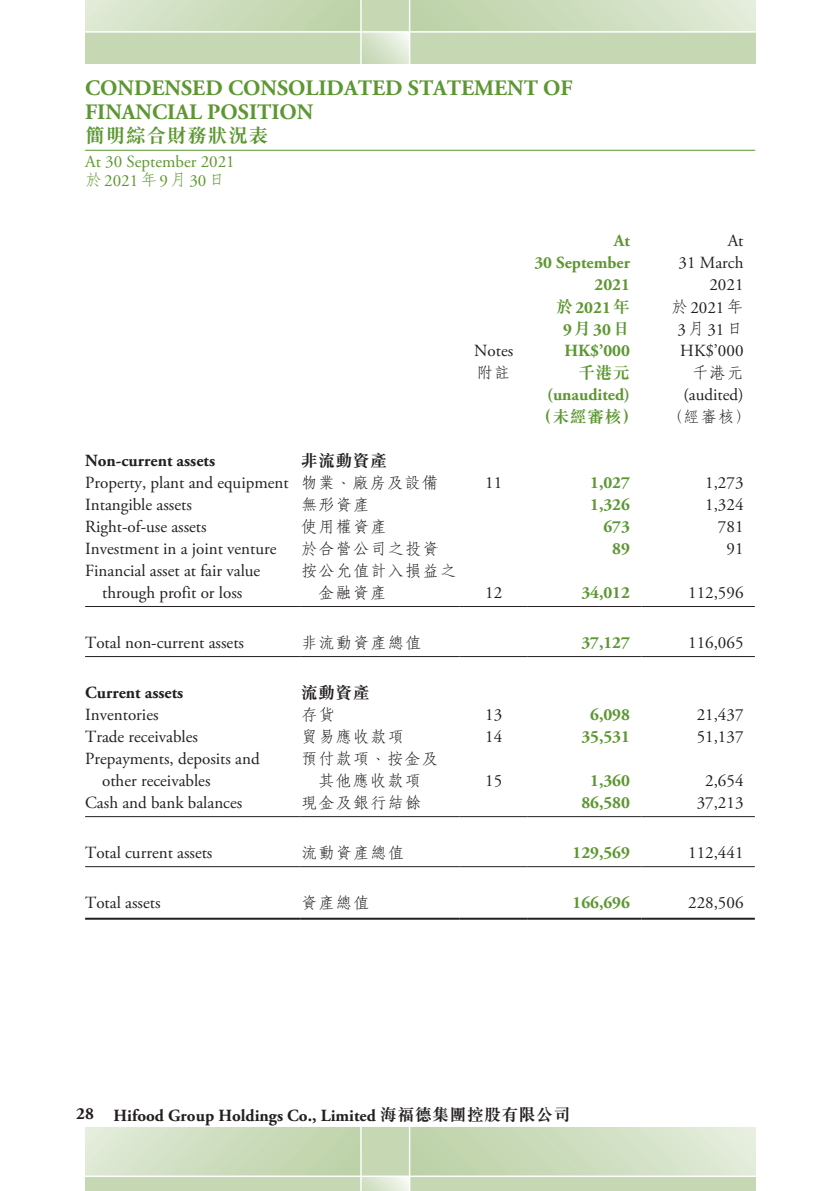
<style>
.page{position:relative;width:840px;height:1191px;background:#fff}
.page>*{position:absolute;margin:0;border:0;box-sizing:border-box;transform-origin:0 0}
._00_txt_E{font:700 22px "Adobe Garamond Pro";color:#5c9731}
._00_txt_E-2{font:700 20px "M Sung HK";letter-spacing:.02em;color:#5c9731}
._50_Table_txt{font:17px "Adobe Garamond Pro";color:#231f20}
._50_Table_txt-2{font:700 17px "Adobe Garamond Pro";color:#5c9731}
._50_Table_txt-3{font:300 17px "C Fang Song HK";letter-spacing:.02em;color:#231f20}
._50_Table_txt-4{font:700 17px "Adobe Garamond Pro";color:#231f20}
._00_txt_E-3{font:17px "Adobe Garamond Pro";color:#5c9731}
._50_Table_txt-5{font:700 17px "M Sung HK";letter-spacing:.02em;color:#5c9731}
._50_Table_txt-6{font:700 17px "M Sung HK";letter-spacing:.02em;color:#231f20}
.s1{font-family:"C Fang Song HK";font-weight:300}
.s2{font-family:"M Sung HK"}
</style>
<div class="page">
<img style="left:85px;top:1127px;width:669px;height:64px">
<hr style="left:85px;top:150px;width:669px;height:1px;background:#5c9731">
<hr style="left:85px;top:606px;width:215px;height:1px;background:#231f20">
<hr style="left:300px;top:606px;width:159px;height:1px;background:#231f20">
<hr style="left:459px;top:606px;width:68px;height:1px;background:#231f20">
<hr style="left:527px;top:606px;width:114px;height:1px;background:#231f20">
<hr style="left:641px;top:606px;width:113px;height:1px;background:#231f20">
<hr style="left:85px;top:656px;width:215px;height:1px;background:#231f20">
<hr style="left:300px;top:656px;width:159px;height:1px;background:#231f20">
<hr style="left:459px;top:656px;width:68px;height:1px;background:#231f20">
<hr style="left:527px;top:656px;width:114px;height:1px;background:#231f20">
<hr style="left:641px;top:656px;width:113px;height:1px;background:#231f20">
<hr style="left:85px;top:816px;width:215px;height:1px;background:#231f20">
<hr style="left:300px;top:816px;width:159px;height:1px;background:#231f20">
<hr style="left:459px;top:816px;width:68px;height:1px;background:#231f20">
<hr style="left:527px;top:816px;width:114px;height:1px;background:#231f20">
<hr style="left:641px;top:816px;width:113px;height:1px;background:#231f20">
<hr style="left:85px;top:866px;width:215px;height:1px;background:#231f20">
<hr style="left:300px;top:866px;width:159px;height:1px;background:#231f20">
<hr style="left:459px;top:866px;width:68px;height:1px;background:#231f20">
<hr style="left:527px;top:866px;width:114px;height:1px;background:#231f20">
<hr style="left:641px;top:866px;width:113px;height:1px;background:#231f20">
<hr style="left:85px;top:917px;width:215px;height:2px;background:#231f20">
<hr style="left:300px;top:917px;width:159px;height:2px;background:#231f20">
<hr style="left:459px;top:917px;width:68px;height:2px;background:#231f20">
<hr style="left:527px;top:917px;width:114px;height:2px;background:#231f20">
<hr style="left:641px;top:917px;width:113px;height:2px;background:#231f20">
<p class="_00_txt_E" style="left:85px;top:75px;width:489px">CONDENSED CONSOLIDATED STATEMENT OF</p>
<p class="_00_txt_E" style="left:85px;top:99px;width:230px">FINANCIAL POSITION</p>
<p class="_00_txt_E-2" style="left:85px;top:125px;width:185px">簡明綜合財務狀況表</p>
<p class="_00_txt_E-3" style="left:85px;top:152px;width:151px">At 30 September 2021</p>
<p class="_00_txt_E-3" style="left:85px;top:171px;width:142px"><span class="s1">於</span>2021<span class="s1">年</span>9<span class="s1">月</span>30<span class="s1">日</span></p>
<p class="_50_Table_txt-2" style="left:613px;top:231px;width:18px">At</p>
<p class="_50_Table_txt-2" style="left:534px;top:253px;width:97px">30 September</p>
<p class="_50_Table_txt-2" style="left:594px;top:275px;width:37px">2021</p>
<p class="_50_Table_txt-2" style="left:556px;top:297px;width:75px"><span class="s2">於</span>2021<span class="s2">年</span></p>
<p class="_50_Table_txt-2" style="left:562px;top:319px;width:68px">9<span class="s2">月</span>30<span class="s2">日</span></p>
<p class="_50_Table_txt" style="left:727px;top:230px;width:17px">At</p>
<p class="_50_Table_txt" style="left:678px;top:252px;width:66px">31 March</p>
<p class="_50_Table_txt" style="left:709px;top:274px;width:35px">2021</p>
<p class="_50_Table_txt" style="left:670px;top:297px;width:74px"><span class="s1">於</span>2021<span class="s1">年</span></p>
<p class="_50_Table_txt" style="left:677px;top:319px;width:67px">3<span class="s1">月</span>31<span class="s1">日</span></p>
<p class="_50_Table_txt" style="left:474px;top:340px;width:41px">Notes</p>
<p class="_50_Table_txt-2" style="left:564px;top:341px;width:67px">HK$’000</p>
<p class="_50_Table_txt" style="left:679px;top:340px;width:65px">HK$’000</p>
<p class="_50_Table_txt-3" style="left:476px;top:360px;width:36px">附註</p>
<p class="_50_Table_txt-5" style="left:578px;top:364px;width:53px">千港元</p>
<p class="_50_Table_txt-3" style="left:691px;top:360px;width:53px">千港元</p>
<p class="_50_Table_txt-2" style="left:547px;top:385px;width:84px">(unaudited)</p>
<p class="_50_Table_txt" style="left:683px;top:384px;width:62px">(audited)</p>
<p class="_50_Table_txt-5" style="left:535px;top:408px;width:105px">（未經審核）</p>
<p class="_50_Table_txt-3" style="left:665px;top:404px;width:87px">（經審核）</p>
<p class="_50_Table_txt-4" style="left:85px;top:451px;width:131px">Non-current assets</p>
<p class="_50_Table_txt-6" style="left:300px;top:452px;width:88px">非流動資產</p>
<p class="_50_Table_txt" style="left:85px;top:472px;width:205px">Property, plant and equipment</p>
<p class="_50_Table_txt-3" style="left:300px;top:470px;width:139px">物業、廠房及設備</p>
<p class="_50_Table_txt" style="left:485px;top:472px;width:18px">11</p>
<p class="_50_Table_txt-2" style="left:589px;top:473px;width:41px">1,027</p>
<p class="_50_Table_txt" style="left:704px;top:472px;width:40px">1,273</p>
<p class="_50_Table_txt" style="left:85px;top:494px;width:108px">Intangible assets</p>
<p class="_50_Table_txt-3" style="left:300px;top:492px;width:71px">無形資產</p>
<p class="_50_Table_txt-2" style="left:589px;top:495px;width:41px">1,326</p>
<p class="_50_Table_txt" style="left:704px;top:494px;width:40px">1,324</p>
<p class="_50_Table_txt" style="left:85px;top:516px;width:123px">Right-of-use assets</p>
<p class="_50_Table_txt-3" style="left:300px;top:514px;width:88px">使用權資產</p>
<p class="_50_Table_txt-2" style="left:603px;top:517px;width:28px">673</p>
<p class="_50_Table_txt" style="left:717px;top:516px;width:27px">781</p>
<p class="_50_Table_txt" style="left:85px;top:538px;width:193px">Investment in a joint venture</p>
<p class="_50_Table_txt-3" style="left:300px;top:536px;width:140px">於合營公司之投資</p>
<p class="_50_Table_txt-2" style="left:612px;top:539px;width:19px">89</p>
<p class="_50_Table_txt" style="left:726px;top:538px;width:18px">91</p>
<p class="_50_Table_txt" style="left:85px;top:560px;width:177px">Financial asset at fair value</p>
<p class="_50_Table_txt" style="left:102px;top:582px;width:142px">through profit or loss</p>
<p class="_50_Table_txt-3" style="left:300px;top:558px;width:157px">按公允值計入損益之</p>
<p class="_50_Table_txt-3" style="left:317px;top:580px;width:71px">金融資產</p>
<p class="_50_Table_txt" style="left:485px;top:582px;width:18px">12</p>
<p class="_50_Table_txt-2" style="left:581px;top:583px;width:50px">34,012</p>
<p class="_50_Table_txt" style="left:687px;top:582px;width:57px">112,596</p>
<p class="_50_Table_txt" style="left:85px;top:632px;width:160px">Total non-current assets</p>
<p class="_50_Table_txt-3" style="left:300px;top:630px;width:123px">非流動資產總值</p>
<p class="_50_Table_txt-2" style="left:581px;top:633px;width:50px">37,127</p>
<p class="_50_Table_txt" style="left:687px;top:632px;width:57px">116,065</p>
<p class="_50_Table_txt-4" style="left:85px;top:683px;width:100px">Current assets</p>
<p class="_50_Table_txt-6" style="left:300px;top:684px;width:71px">流動資產</p>
<p class="_50_Table_txt" style="left:85px;top:704px;width:75px">Inventories</p>
<p class="_50_Table_txt-3" style="left:300px;top:702px;width:36px">存貨</p>
<p class="_50_Table_txt" style="left:485px;top:704px;width:18px">13</p>
<p class="_50_Table_txt-2" style="left:589px;top:705px;width:41px">6,098</p>
<p class="_50_Table_txt" style="left:696px;top:704px;width:48px">21,437</p>
<p class="_50_Table_txt" style="left:85px;top:726px;width:114px">Trade receivables</p>
<p class="_50_Table_txt-3" style="left:300px;top:724px;width:105px">貿易應收款項</p>
<p class="_50_Table_txt" style="left:485px;top:726px;width:18px">14</p>
<p class="_50_Table_txt-2" style="left:581px;top:727px;width:50px">35,531</p>
<p class="_50_Table_txt" style="left:696px;top:726px;width:48px">51,137</p>
<p class="_50_Table_txt" style="left:85px;top:748px;width:176px">Prepayments, deposits and</p>
<p class="_50_Table_txt" style="left:102px;top:770px;width:110px">other receivables</p>
<p class="_50_Table_txt-3" style="left:300px;top:746px;width:139px">預付款項、按金及</p>
<p class="_50_Table_txt-3" style="left:317px;top:768px;width:105px">其他應收款項</p>
<p class="_50_Table_txt" style="left:485px;top:770px;width:18px">15</p>
<p class="_50_Table_txt-2" style="left:589px;top:771px;width:41px">1,360</p>
<p class="_50_Table_txt" style="left:704px;top:770px;width:40px">2,654</p>
<p class="_50_Table_txt" style="left:85px;top:792px;width:159px">Cash and bank balances</p>
<p class="_50_Table_txt-3" style="left:300px;top:790px;width:123px">現金及銀行結餘</p>
<p class="_50_Table_txt-2" style="left:581px;top:793px;width:50px">86,580</p>
<p class="_50_Table_txt" style="left:696px;top:792px;width:48px">37,213</p>
<p class="_50_Table_txt" style="left:85px;top:842px;width:129px">Total current assets</p>
<p class="_50_Table_txt-3" style="left:300px;top:840px;width:105px">流動資產總值</p>
<p class="_50_Table_txt-2" style="left:572px;top:843px;width:59px">129,569</p>
<p class="_50_Table_txt" style="left:687px;top:842px;width:57px">112,441</p>
<p class="_50_Table_txt" style="left:85px;top:892px;width:77px">Total assets</p>
<p class="_50_Table_txt-3" style="left:300px;top:890px;width:71px">資產總值</p>
<p class="_50_Table_txt-2" style="left:572px;top:893px;width:59px">166,696</p>
<p class="_50_Table_txt" style="left:687px;top:892px;width:57px">228,506</p>
<p class="_50_Table_txt-4" style="left:76px;top:1104px;width:19px">28</p>
<p class="_50_Table_txt-4" style="left:113px;top:1105px;width:458px">Hifood Group Holdings Co., Limited <span class="s2">海福德集團控股有限公司</span></p>
</div>
